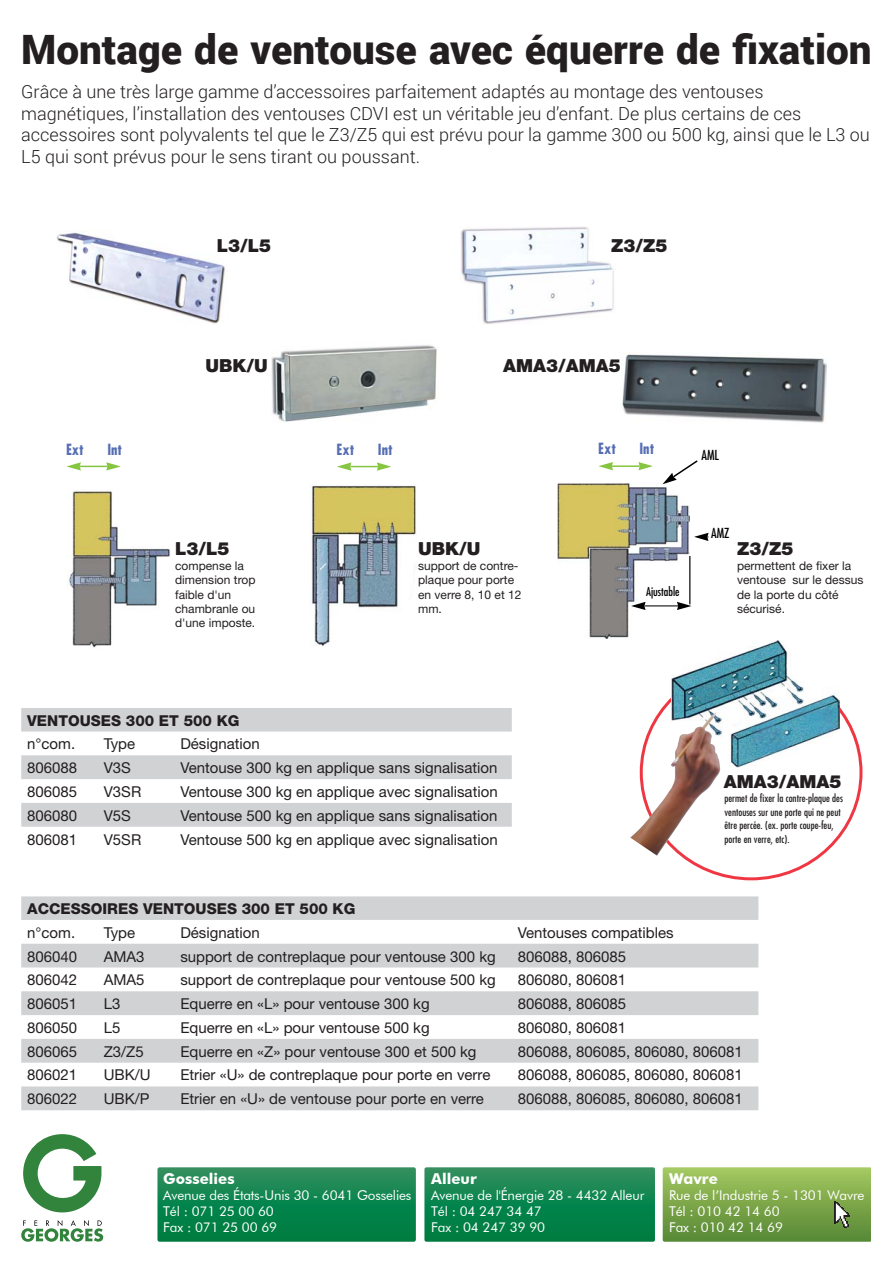
<style>
.page{position:relative;width:893px;height:1263px;background:#fff}
.page>*{position:absolute;margin:0;border:0;box-sizing:border-box;transform-origin:0 0}
.t1{font:900 40.5px "Roboto";color:#231f20}
.t2{font:300 18px/21.6px "Roboto";color:#231f20}
.t3{font:900 18px "Helvetica Neue";color:#231f20}
.t4{font:15px "Helvetica Neue";color:#231f20}
.t5{font:800 15px "Helvetica Neue";color:#231f20}
.t6{font:700 15px "Futura BT";color:#fff}
.t7{font:700 condensed 15px "Futura";color:#556eb3}
.t8{font:13.5px/16.2px "Futura BT";letter-spacing:-.01em;color:#fff}
.t9{font:condensed 13.5px "Futura";color:#000}
.t10{font:12px/14.4px "Helvetica Neue";color:#231f20}
.t11{font:condensed 12px "Futura";color:#000}
.t12{font:condensed 10.5px/13.6px "Futura";color:#231f20}
</style>
<div class="page">
<svg style="left:21px;top:896px;width:737px;height:214px;fill:#d1d2d4"></svg>
<img style="left:460px;top:227px;width:154px;height:98px">
<img style="left:622px;top:352px;width:204px;height:71px">
<img style="left:57px;top:230px;width:168px;height:94px">
<img style="left:311px;top:485px;width:106px;height:161px">
<img style="left:272px;top:345px;width:165px;height:77px">
<img style="left:68px;top:491px;width:102px;height:157px">
<img style="left:558px;top:482px;width:132px;height:157px">
<hr style="left:644px;top:605px;width:34px;height:1px;background:#000">
<svg style="left:631px;top:602px;width:15px;height:8px"></svg>
<svg style="left:677px;top:602px;width:14px;height:8px"></svg>
<hr style="left:689px;top:556px;width:1px;height:48px;background:#000">
<svg style="left:663px;top:460px;width:35px;height:24px"></svg>
<svg style="left:694px;top:533px;width:15px;height:8px"></svg>
<svg style="left:337px;top:462px;width:54px;height:9px"></svg>
<svg style="left:67px;top:462px;width:54px;height:8px"></svg>
<hr style="left:612px;top:465px;width:27px;height:2px;background:#86c540">
<svg style="left:599px;top:462px;width:14px;height:8px"></svg>
<svg style="left:638px;top:462px;width:14px;height:8px"></svg>
<img style="left:671px;top:641px;width:169px;height:126px">
<img style="left:630px;top:712px;width:90px;height:144px">
<svg style="left:21px;top:708px;width:491px;height:119px;fill:#d1d2d4"></svg>
<svg style="left:23px;top:1134px;width:78px;height:78px"></svg>
<svg style="left:21px;top:1220px;width:82px;height:22px"></svg>
<svg style="left:157px;top:1167px;width:259px;height:75px;background:#11854f"></svg>
<svg style="left:424px;top:1167px;width:231px;height:75px;background:#11854f"></svg>
<svg style="left:663px;top:1167px;width:208px;height:75px;background:#7ea74d"></svg>
<p class="t1" style="left:21px;top:21px;width:852px">Montage de ventouse avec équerre de fixation</p>
<p class="t2" style="left:21px;top:80px;width:850px">Grâce à une très large gamme d’accessoires parfaitement adaptés au montage des ventouses magnétiques, l’installation des ventouses CDVI est un véritable jeu d’enfant. De plus certains de ces accessoires sont polyvalents tel que le Z3/Z5 qui est prévu pour la gamme 300 ou 500 kg, ainsi que le L3 ou L5 qui sont prévus pour le sens tirant ou poussant.</p>
<p class="t3" style="left:217px;top:235px;width:56px">L3/L5</p>
<p class="t3" style="left:611px;top:235px;width:58px">Z3/Z5</p>
<p class="t3" style="left:206px;top:355px;width:64px">UBK/U</p>
<p class="t3" style="left:503px;top:355px;width:119px">AMA3/AMA5</p>
<p class="t7" style="left:66px;top:439px;width:19px">Ext</p>
<p class="t7" style="left:107px;top:439px;width:16px">Int</p>
<p class="t7" style="left:336px;top:440px;width:19px">Ext</p>
<p class="t7" style="left:378px;top:440px;width:16px">Int</p>
<p class="t7" style="left:598px;top:439px;width:19px">Ext</p>
<p class="t7" style="left:639px;top:439px;width:16px">Int</p>
<p class="t9" style="left:701px;top:447px;width:19px">AML</p>
<p class="t3" style="left:175px;top:538px;width:56px">L3/L5</p>
<p class="t10" style="left:175px;top:558px;width:82px">compense la dimension trop faible d'un chambranle ou d'une imposte.</p>
<p class="t3" style="left:418px;top:538px;width:64px">UBK/U</p>
<p class="t10" style="left:418px;top:558px;width:105px">support de contre&shy;plaque pour porte en verre 8, 10 et 12 mm.</p>
<p class="t11" style="left:646px;top:584px;width:35px">Ajustable</p>
<p class="t9" style="left:711px;top:525px;width:20px">AMZ</p>
<p class="t3" style="left:737px;top:538px;width:58px">Z3/Z5</p>
<p class="t10" style="left:737px;top:558px;width:128px">permettent de fixer la ventouse sur le dessus de la porte du côté sécurisé.</p>
<p class="t5" style="left:27px;top:711px;width:214px">VENTOUSES 300 ET 500 KG</p>
<p class="t4" style="left:27px;top:735px;width:49px">n°com.</p>
<p class="t4" style="left:104px;top:735px;width:33px">Type</p>
<p class="t4" style="left:180px;top:735px;width:81px">Désignation</p>
<p class="t4" style="left:27px;top:759px;width:52px">806088</p>
<p class="t4" style="left:104px;top:759px;width:29px">V3S</p>
<p class="t4" style="left:180px;top:759px;width:319px">Ventouse 300 kg en applique sans signalisation</p>
<p class="t4" style="left:27px;top:783px;width:52px">806085</p>
<p class="t4" style="left:104px;top:783px;width:39px">V3SR</p>
<p class="t4" style="left:180px;top:783px;width:319px">Ventouse 300 kg en applique avec signalisation</p>
<p class="t4" style="left:27px;top:806px;width:52px">806080</p>
<p class="t4" style="left:104px;top:806px;width:29px">V5S</p>
<p class="t4" style="left:180px;top:806px;width:319px">Ventouse 500 kg en applique sans signalisation</p>
<p class="t4" style="left:27px;top:830px;width:52px">806081</p>
<p class="t4" style="left:104px;top:830px;width:39px">V5SR</p>
<p class="t4" style="left:180px;top:830px;width:319px">Ventouse 500 kg en applique avec signalisation</p>
<p class="t3" style="left:724px;top:771px;width:119px">AMA3/AMA5</p>
<p class="t12" style="left:724px;top:791px;width:120px">permet de fixer la contre-plaque des ventouses sur une porte qui ne peut être percée. (ex. porte coupe-feu, porte en verre, etc).</p>
<p class="t5" style="left:27px;top:900px;width:330px">ACCESSOIRES VENTOUSES 300 ET 500 KG</p>
<p class="t4" style="left:27px;top:923px;width:49px">n°com.</p>
<p class="t4" style="left:104px;top:923px;width:33px">Type</p>
<p class="t4" style="left:180px;top:923px;width:81px">Désignation</p>
<p class="t4" style="left:518px;top:923px;width:157px">Ventouses compatibles</p>
<p class="t4" style="left:27px;top:947px;width:52px">806040</p>
<p class="t4" style="left:104px;top:947px;width:42px">AMA3</p>
<p class="t4" style="left:180px;top:947px;width:317px">support de contreplaque pour ventouse 300 kg</p>
<p class="t4" style="left:518px;top:947px;width:110px">806088, 806085</p>
<p class="t4" style="left:27px;top:971px;width:52px">806042</p>
<p class="t4" style="left:104px;top:971px;width:42px">AMA5</p>
<p class="t4" style="left:180px;top:971px;width:317px">support de contreplaque pour ventouse 500 kg</p>
<p class="t4" style="left:518px;top:971px;width:110px">806080, 806081</p>
<p class="t4" style="left:27px;top:995px;width:52px">806051</p>
<p class="t4" style="left:104px;top:995px;width:18px">L3</p>
<p class="t4" style="left:180px;top:995px;width:251px">Equerre en «L» pour ventouse 300 kg</p>
<p class="t4" style="left:518px;top:995px;width:110px">806088, 806085</p>
<p class="t4" style="left:27px;top:1018px;width:52px">806050</p>
<p class="t4" style="left:104px;top:1018px;width:18px">L5</p>
<p class="t4" style="left:180px;top:1018px;width:251px">Equerre en «L» pour ventouse 500 kg</p>
<p class="t4" style="left:518px;top:1018px;width:110px">806080, 806081</p>
<p class="t4" style="left:27px;top:1042px;width:52px">806065</p>
<p class="t4" style="left:104px;top:1042px;width:42px">Z3/Z5</p>
<p class="t4" style="left:180px;top:1042px;width:298px">Equerre en «Z» pour ventouse 300 et 500 kg</p>
<p class="t4" style="left:518px;top:1042px;width:227px">806088, 806085, 806080, 806081</p>
<p class="t4" style="left:27px;top:1066px;width:52px">806021</p>
<p class="t4" style="left:104px;top:1066px;width:48px">UBK/U</p>
<p class="t4" style="left:180px;top:1066px;width:312px">Etrier «U» de contreplaque pour porte en verre</p>
<p class="t4" style="left:518px;top:1066px;width:227px">806088, 806085, 806080, 806081</p>
<p class="t4" style="left:27px;top:1090px;width:52px">806022</p>
<p class="t4" style="left:104px;top:1090px;width:47px">UBK/P</p>
<p class="t4" style="left:180px;top:1090px;width:305px">Etrier en «U» de ventouse pour porte en verre</p>
<p class="t4" style="left:518px;top:1090px;width:227px">806088, 806085, 806080, 806081</p>
<p class="t6" style="left:163px;top:1169px;width:73px">Gosselies</p>
<p class="t8" style="left:163px;top:1187px;width:250px">Avenue des États-Unis 30 - 6041 Gosselies<br>Tél : 071 25 00 60<br>Fax : 071 25 00 69</p>
<p class="t6" style="left:431px;top:1169px;width:47px">Alleur</p>
<p class="t8" style="left:431px;top:1187px;width:215px">Avenue de l'Énergie 28 - 4432 Alleur<br>Tél : 04 247 34 47<br>Fax : 04 247 39 90</p>
<p class="t6" style="left:669px;top:1169px;width:50px">Wavre</p>
<p class="t8" style="left:669px;top:1187px;width:197px">Rue de l’Industrie 5 - 1301 Wavre<br>Tél : 010 42 14 60<br>Fax : 010 42 14 69</p>
</div>
